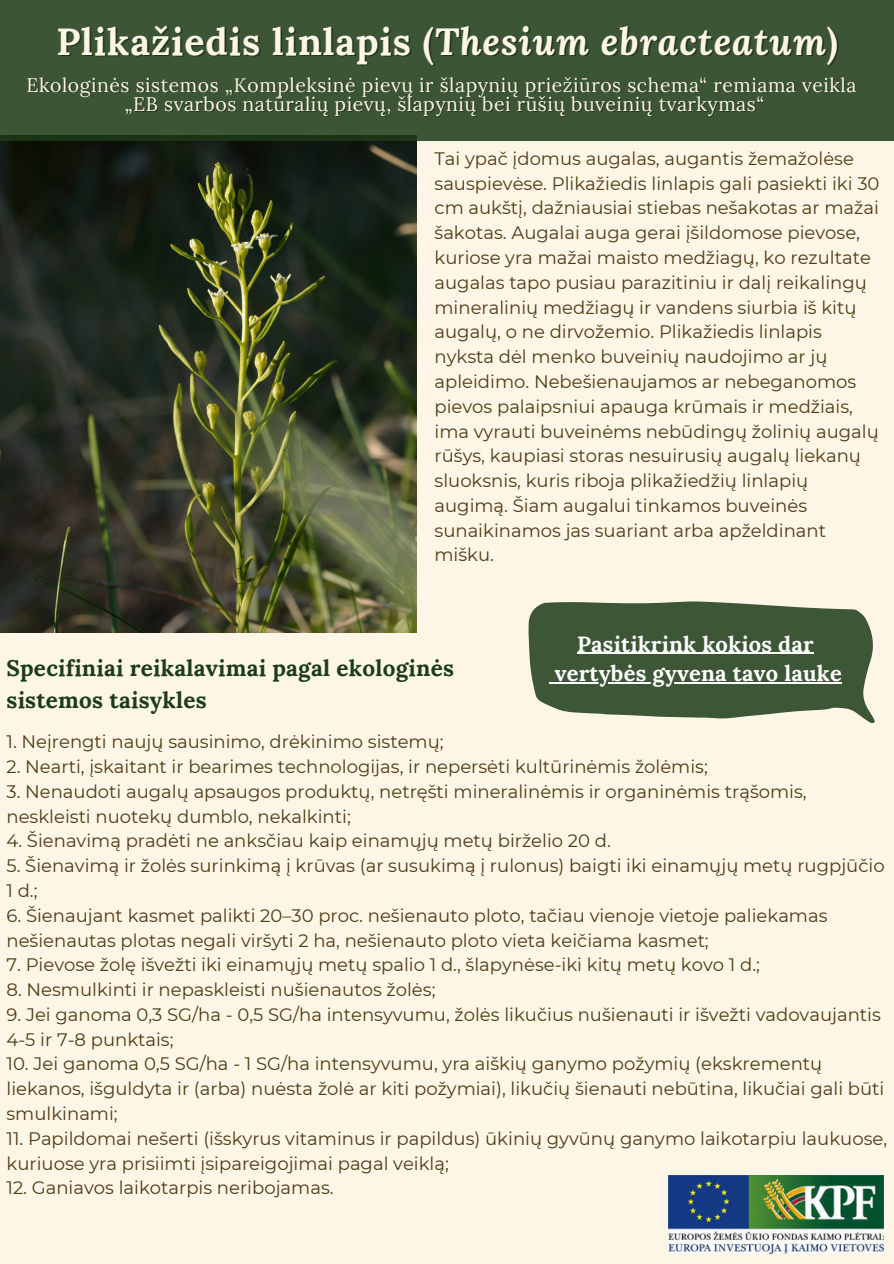
<style>
.page{position:relative;width:894px;height:1264px;background:#fff}
.page>*{position:absolute;margin:0;border:0;box-sizing:border-box;transform-origin:0 0}
.t1{font:700 37.5px "Lora";letter-spacing:.025em;color:#fdf6e6}
.t2{font:700 22.5px "Lora";letter-spacing:.01em;color:#1c3b18}
.t3{font:700 21.9px "Lora";letter-spacing:.01em;color:#fff}
.t4{font:19.5px "Lora";letter-spacing:.025em;color:#fdf6e6}
.t5{font:18px/24.8px "Montserrat";color:#4f3b15}
.s1{font-style:italic}
.s2{color:rgb(0 0 0/.4)}
</style>
<div class="page">
<div style="left:0;top:0;width:893px;height:1263px;background:#fdf6e6"></div>
<img style="left:0;top:141px;width:417px;height:491px">
<div style="left:0;top:0;width:893px;height:141px;background:#3c5635"></div>
<img style="left:668px;top:1175px;width:215px;height:78px">
<svg style="left:528px;top:601px;width:346px;height:122px;background:#596d50"></svg>
<hr style="left:554px;top:682px;width:287px;height:1px;background:#fff">
<p class="t1" style="left:56px;top:17px;width:784px">Plikažiedis linlapis (<span class="s1">Thesium ebracteatum</span><span class="s2">)</span></p>
<p class="t4" style="left:27px;top:72px;width:831px">Ekologinės sistemos „Kompleksinė pievų ir šlapynių priežiūros schema“ remiama veikla</p>
<p class="t4" style="left:124px;top:91px;width:641px">„EB svarbos natūralių pievų, šlapynių bei rūšių buveinių tvarkymas“</p>
<p class="t5" style="left:434px;top:146px;width:446px">Tai ypač įdomus augalas, augantis žemažolėse sauspievėse. Plikažiedis linlapis gali pasiekti iki 30 cm aukštį, dažniausiai stiebas nešakotas ar mažai šakotas. Augalai auga gerai įšildomose pievose, kuriose yra mažai maisto medžiagų, ko rezultate augalas tapo pusiau parazitiniu ir dalį reikalingų mineralinių medžiagų ir vandens siurbia iš kitų augalų, o ne dirvožemio. Plikažiedis linlapis nyksta dėl menko buveinių naudojimo ar jų apleidimo. Nebešienaujamos ar nebeganomos pievos palaipsniui apauga krūmais ir medžiais, ima vyrauti buveinėms nebūdingų žolinių augalų rūšys, kaupiasi storas nesuirusių augalų liekanų sluoksnis, kuris riboja plikažiedžių linlapių augimą. Šiam augalui tinkamos buveinės sunaikinamos jas suariant arba apželdinant mišku.</p>
<p class="t2" style="left:7px;top:653px;width:449px">Specifiniai reikalavimai pagal ekologinės</p>
<p class="t2" style="left:7px;top:685px;width:201px">sistemos taisykles</p>
<p class="t3" style="left:577px;top:629px;width:238px">Pasitikrink kokios dar</p>
<p class="t3" style="left:554px;top:659px;width:288px">vertybės gyvena tavo lauke</p>
<p class="t5" style="left:7px;top:729px;width:438px">1. Neįrengti naujų sausinimo, drėkinimo sistemų;</p>
<p class="t5" style="left:7px;top:754px;width:702px">2. Nearti, įskaitant ir bearimes technologijas, ir nepersėti kultūrinėmis žolėmis;</p>
<p class="t5" style="left:7px;top:779px;width:801px">3. Nenaudoti augalų apsaugos produktų, netręšti mineralinėmis ir organinėmis trąšomis, neskleisti nuotekų dumblo, nekalkinti;</p>
<p class="t5" style="left:7px;top:828px;width:605px">4. Šienavimą pradėti ne anksčiau kaip einamųjų metų birželio 20 d.</p>
<p class="t5" style="left:7px;top:853px;width:879px">5. Šienavimą ir žolės surinkimą į krūvas (ar susukimą į rulonus) baigti iki einamųjų metų rugpjūčio<br>1 d.;</p>
<p class="t5" style="left:7px;top:902px;width:822px">6. Šienaujant kasmet palikti 20–30 proc. nešienauto ploto, tačiau vienoje vietoje paliekamas nešienautas plotas negali viršyti 2 ha, nešienauto ploto vieta keičiama kasmet;</p>
<p class="t5" style="left:7px;top:952px;width:754px">7. Pievose žolę išvežti iki einamųjų metų spalio 1 d., šlapynėse-iki kitų metų kovo 1 d.;</p>
<p class="t5" style="left:7px;top:977px;width:430px">8. Nesmulkinti ir nepaskleisti nušienautos žolės;</p>
<p class="t5" style="left:7px;top:1002px;width:875px">9. Jei ganoma 0,3 SG/ha - 0,5 SG/ha intensyvumu, žolės likučius nušienauti ir išvežti vadovaujantis<br>4-5 ir 7-8 punktais;</p>
<p class="t5" style="left:7px;top:1051px;width:879px">10. Jei ganoma 0,5 SG/ha - 1 SG/ha intensyvumu, yra aiškių ganymo požymių (ekskrementų liekanos, išguldyta ir (arba) nuėsta žolė ar kiti požymiai), likučių šienauti nebūtina, likučiai gali būti smulkinami;</p>
<p class="t5" style="left:7px;top:1125px;width:881px">11. Papildomai nešerti (išskyrus vitaminus ir papildus) ūkinių gyvūnų ganymo laikotarpiu laukuose, kuriuose yra prisiimti įsipareigojimai pagal veiklą;</p>
<p class="t5" style="left:7px;top:1175px;width:328px">12. Ganiavos laikotarpis neribojamas.</p>
</div>
